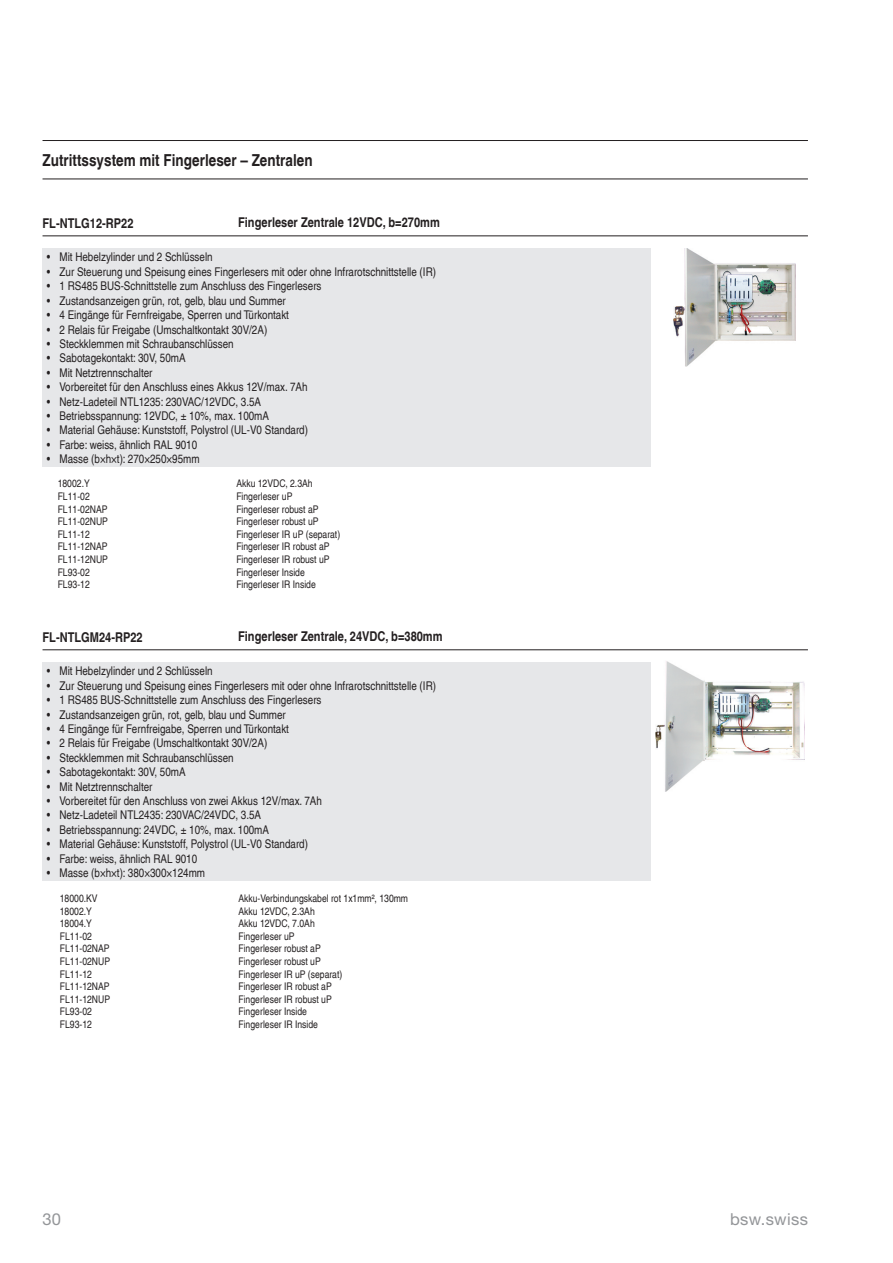
<style>
.page{position:relative;width:893px;height:1263px;background:#fff}
.page>*{position:absolute;margin:0;border:0;box-sizing:border-box;transform-origin:0 0}
.t1{font:700 condensed 16.5px "Helvetica LT";color:#231f20}
.t2{font:16.5px "Helvetica Neue LT Pro";letter-spacing:.02em;color:#939598}
.t3{font:700 condensed 13.5px "Helvetica LT";color:#231f20}
.t4{font:condensed 12px "Helvetica LT";color:#231f20}
.t5{font:condensed 10.5px "Helvetica LT";color:#231f20}
</style>
<div class="page">
<hr style="left:43px;top:140px;width:765px;height:1px;background:#231f20">
<hr style="left:43px;top:179px;width:765px;height:1px;background:#231f20">
<hr style="left:43px;top:649px;width:765px;height:1px;background:#231f20">
<div style="left:43px;top:662px;width:608px;height:219px;background:#e6e7e9"></div>
<img style="left:656px;top:661px;width:149px;height:130px">
<hr style="left:43px;top:236px;width:765px;height:1px;background:#231f20">
<img style="left:674px;top:249px;width:121px;height:117px">
<div style="left:43px;top:249px;width:608px;height:218px;background:#e6e7e9"></div>
<h1 class="t1" style="left:43px;top:150px;width:272px">Zutrittssystem mit Fingerleser – Zentralen</h1>
<p class="t3" style="left:238px;top:214px;width:203px">Fingerleser Zentrale 12VDC, b=270mm</p>
<p class="t3" style="left:43px;top:215px;width:93px">FL-NTLG12-RP22</p>
<p class="t4" style="left:47px;top:250px;width:167px">• Mit Hebelzylinder und 2 Schlüsseln</p>
<p class="t4" style="left:47px;top:264px;width:391px">• Zur Steuerung und Speisung eines Fingerlesers mit oder ohne Infrarotschnittstelle (IR)</p>
<p class="t4" style="left:47px;top:279px;width:276px">• 1 RS485 BUS-Schnittstelle zum Anschluss des Fingerlesers</p>
<p class="t4" style="left:47px;top:293px;width:241px">• Zustandsanzeigen grün, rot, gelb, blau und Summer</p>
<p class="t4" style="left:47px;top:308px;width:244px">• 4 Eingänge für Fernfreigabe, Sperren und Türkontakt</p>
<p class="t4" style="left:47px;top:322px;width:222px">• 2 Relais für Freigabe (Umschaltkontakt 30V/2A)</p>
<p class="t4" style="left:47px;top:336px;width:188px">• Steckklemmen mit Schraubanschlüssen</p>
<p class="t4" style="left:47px;top:351px;width:140px">• Sabotagekontakt: 30V, 50mA</p>
<p class="t4" style="left:47px;top:365px;width:107px">• Mit Netztrennschalter</p>
<p class="t4" style="left:47px;top:380px;width:262px">• Vorbereitet für den Anschluss eines Akkus 12V/max. 7Ah</p>
<p class="t4" style="left:47px;top:394px;width:216px">• Netz-Ladeteil NTL1235: 230VAC/12VDC, 3.5A</p>
<p class="t4" style="left:47px;top:408px;width:224px">• Betriebsspannung: 12VDC, ± 10%, max. 100mA</p>
<p class="t4" style="left:47px;top:423px;width:263px">• Material Gehäuse: Kunststoff, Polystrol (UL-V0 Standard)</p>
<p class="t4" style="left:47px;top:437px;width:152px">• Farbe: weiss, ähnlich RAL 9010</p>
<p class="t4" style="left:47px;top:452px;width:154px">• Masse (b×h×t): 270×250×95mm</p>
<p class="t5" style="left:58px;top:477px;width:34px">18002.Y</p>
<p class="t5" style="left:236px;top:477px;width:78px">Akku 12VDC, 2.3Ah</p>
<p class="t5" style="left:58px;top:490px;width:34px">FL11-02</p>
<p class="t5" style="left:236px;top:490px;width:58px">Fingerleser uP</p>
<p class="t5" style="left:58px;top:503px;width:51px">FL11-02NAP</p>
<p class="t5" style="left:236px;top:503px;width:84px">Fingerleser robust aP</p>
<p class="t5" style="left:58px;top:515px;width:52px">FL11-02NUP</p>
<p class="t5" style="left:236px;top:515px;width:84px">Fingerleser robust uP</p>
<p class="t5" style="left:58px;top:528px;width:34px">FL11-12</p>
<p class="t5" style="left:236px;top:528px;width:105px">Fingerleser IR uP (separat)</p>
<p class="t5" style="left:58px;top:540px;width:51px">FL11-12NAP</p>
<p class="t5" style="left:236px;top:540px;width:95px">Fingerleser IR robust aP</p>
<p class="t5" style="left:58px;top:553px;width:52px">FL11-12NUP</p>
<p class="t5" style="left:236px;top:553px;width:95px">Fingerleser IR robust uP</p>
<p class="t5" style="left:58px;top:566px;width:34px">FL93-02</p>
<p class="t5" style="left:236px;top:566px;width:70px">Fingerleser Inside</p>
<p class="t5" style="left:58px;top:578px;width:34px">FL93-12</p>
<p class="t5" style="left:236px;top:578px;width:81px">Fingerleser IR Inside</p>
<p class="t3" style="left:238px;top:627px;width:206px">Fingerleser Zentrale, 24VDC, b=380mm</p>
<p class="t3" style="left:43px;top:629px;width:102px">FL-NTLGM24-RP22</p>
<p class="t4" style="left:47px;top:664px;width:167px">• Mit Hebelzylinder und 2 Schlüsseln</p>
<p class="t4" style="left:47px;top:678px;width:391px">• Zur Steuerung und Speisung eines Fingerlesers mit oder ohne Infrarotschnittstelle (IR)</p>
<p class="t4" style="left:47px;top:693px;width:276px">• 1 RS485 BUS-Schnittstelle zum Anschluss des Fingerlesers</p>
<p class="t4" style="left:47px;top:707px;width:241px">• Zustandsanzeigen grün, rot, gelb, blau und Summer</p>
<p class="t4" style="left:47px;top:722px;width:244px">• 4 Eingänge für Fernfreigabe, Sperren und Türkontakt</p>
<p class="t4" style="left:47px;top:736px;width:222px">• 2 Relais für Freigabe (Umschaltkontakt 30V/2A)</p>
<p class="t4" style="left:47px;top:750px;width:188px">• Steckklemmen mit Schraubanschlüssen</p>
<p class="t4" style="left:47px;top:765px;width:140px">• Sabotagekontakt: 30V, 50mA</p>
<p class="t4" style="left:47px;top:779px;width:107px">• Mit Netztrennschalter</p>
<p class="t4" style="left:47px;top:794px;width:277px">• Vorbereitet für den Anschluss von zwei Akkus 12V/max. 7Ah</p>
<p class="t4" style="left:47px;top:808px;width:216px">• Netz-Ladeteil NTL2435: 230VAC/24VDC, 3.5A</p>
<p class="t4" style="left:47px;top:822px;width:224px">• Betriebsspannung: 24VDC, ± 10%, max. 100mA</p>
<p class="t4" style="left:47px;top:837px;width:263px">• Material Gehäuse: Kunststoff, Polystrol (UL-V0 Standard)</p>
<p class="t4" style="left:47px;top:851px;width:152px">• Farbe: weiss, ähnlich RAL 9010</p>
<p class="t4" style="left:47px;top:866px;width:160px">• Masse (b×h×t): 380×300×124mm</p>
<p class="t5" style="left:60px;top:892px;width:39px">18000.KV</p>
<p class="t5" style="left:238px;top:892px;width:171px">Akku-Verbindungskabel rot 1x1mm², 130mm</p>
<p class="t5" style="left:60px;top:905px;width:34px">18002.Y</p>
<p class="t5" style="left:238px;top:905px;width:78px">Akku 12VDC, 2.3Ah</p>
<p class="t5" style="left:60px;top:917px;width:34px">18004.Y</p>
<p class="t5" style="left:238px;top:917px;width:78px">Akku 12VDC, 7.0Ah</p>
<p class="t5" style="left:60px;top:930px;width:34px">FL11-02</p>
<p class="t5" style="left:238px;top:930px;width:58px">Fingerleser uP</p>
<p class="t5" style="left:60px;top:942px;width:51px">FL11-02NAP</p>
<p class="t5" style="left:238px;top:942px;width:84px">Fingerleser robust aP</p>
<p class="t5" style="left:60px;top:955px;width:52px">FL11-02NUP</p>
<p class="t5" style="left:238px;top:955px;width:84px">Fingerleser robust uP</p>
<p class="t5" style="left:60px;top:968px;width:34px">FL11-12</p>
<p class="t5" style="left:238px;top:968px;width:105px">Fingerleser IR uP (separat)</p>
<p class="t5" style="left:60px;top:980px;width:51px">FL11-12NAP</p>
<p class="t5" style="left:238px;top:980px;width:95px">Fingerleser IR robust aP</p>
<p class="t5" style="left:60px;top:993px;width:52px">FL11-12NUP</p>
<p class="t5" style="left:238px;top:993px;width:95px">Fingerleser IR robust uP</p>
<p class="t5" style="left:60px;top:1005px;width:34px">FL93-02</p>
<p class="t5" style="left:238px;top:1005px;width:70px">Fingerleser Inside</p>
<p class="t5" style="left:60px;top:1018px;width:34px">FL93-12</p>
<p class="t5" style="left:238px;top:1018px;width:81px">Fingerleser IR Inside</p>
<h1 class="t2" style="left:43px;top:1209px;width:20px">30</h1>
<h1 class="t2" style="left:730px;top:1209px;width:79px">bsw.swiss</h1>
</div>
